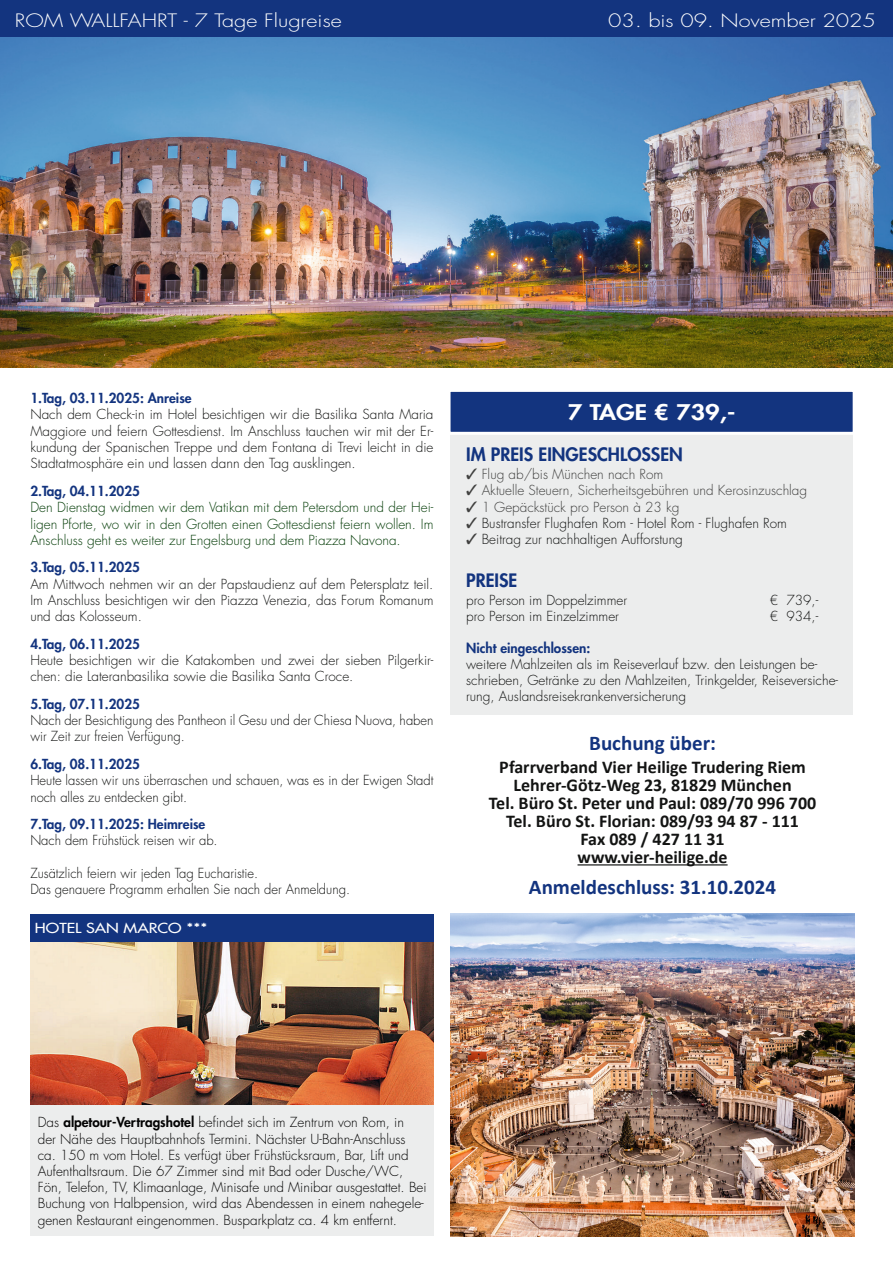
<style>
.page{position:relative;width:893px;height:1263px;background:#fff}
.page>*{position:absolute;margin:0;border:0;box-sizing:border-box;transform-origin:0 0}
.t1{font:700 21px "Calibri";color:#13347f}
.t2{font:800 21px "Futura Std";color:#fff;scale:1.2 1}
.t3{font:700 18px/18px "Calibri";color:#131413;text-align:center}
.t4{font:300 18px "Futura Std";color:#fff;scale:1.2 1}
.t5{font:800 18px "Futura Std";color:#13347f}
.t6{font:300 13.5px/16.5px "Futura Std";color:#131413;text-align:justify}
.t7{font:300 13.5px/16.2px "Futura Std";color:#030303}
.t8{font:300 13.5px/16.5px "Futura Std";color:#131413;scale:.96 1}
.t9{font:300 13.5px/16.5px "Futura Std";color:#043c07;text-align:justify}
.t10{font:800 13.5px "Futura Std";color:#13347f}
.t11{font:300 13.5px "Futura Std";color:#40403f}
.t12{font:500 13.5px "Futura Std";color:#fff;scale:1.2 1}
.s1{color:#40403f}
.s2{font-weight:800}
</style>
<div class="page">
<img style="left:0;top:37px;width:893px;height:331px">
<div style="left:0;top:0;width:893px;height:37px;background:#13347f"></div>
<div style="left:451px;top:433px;width:402px;height:281px;background:#eceded"></div>
<div style="left:448px;top:389px;width:408px;height:46px;background:#13347f;border:3px solid #fff"></div>
<div style="left:30px;top:1105px;width:403px;height:131px;background:#eceded"></div>
<div style="left:30px;top:914px;width:403px;height:30px;background:#13347f"></div>
<hr style="left:577px;top:864px;width:151px;height:1px;background:#131413">
<img style="left:30px;top:942px;width:403px;height:163px">
<img style="left:451px;top:914px;width:404px;height:322px">
<h2 class="t4" style="left:15px;top:10px;width:274px">ROM WALLFAHRT - 7 Tage Flugreise</h2>
<h2 class="t4" style="left:608px;top:10px;width:225px">03. bis 09. November 2025</h2>
<p class="t10" style="left:30px;top:389px;width:163px">1.Tag, 03.11.2025: Anreise</p>
<p class="t6" style="left:30px;top:406px;width:405px">Nach dem Check-in im Hotel besichtigen wir die Basilika Santa Maria Maggiore und feiern Gottesdienst. Im Anschluss tauchen wir mit der Er&shy;kundung der Spanischen Treppe und dem Fontana di Trevi leicht in die Stadtatmosphäre ein und lassen dann den Tag ausklingen.</p>
<p class="t10" style="left:30px;top:482px;width:111px">2.Tag, 04.11.2025</p>
<p class="t9" style="left:30px;top:499px;width:405px">Den Dienstag widmen wir dem Vatikan mit dem Petersdom und der Hei&shy;ligen Pforte, wo wir in den Grotten einen Gottesdienst feiern wollen. Im Anschluss geht es weiter zur Engelsburg und dem Piazza Navona.</p>
<p class="t10" style="left:30px;top:559px;width:111px">3.Tag, 05.11.2025</p>
<p class="t6" style="left:30px;top:576px;width:405px">Am Mittwoch nehmen wir an der Papstaudienz auf dem Petersplatz teil.<br>Im Anschluss besichtigen wir den Piazza Venezia, das Forum Romanum und das Kolosseum.</p>
<p class="t10" style="left:30px;top:635px;width:111px">4.Tag, 06.11.2025</p>
<p class="t6" style="left:30px;top:652px;width:405px">Heute besichtigen wir die Katakomben und zwei der sieben Pilgerkir&shy;chen: die Lateranbasilika sowie die Basilika Santa Croce.</p>
<p class="t10" style="left:30px;top:695px;width:111px">5.Tag, 07.11.2025</p>
<p class="t8" style="left:30px;top:712px;width:421px">Nach der Besichtigung des Pantheon il Gesu und der Chiesa Nuova, haben wir Zeit zur freien Verfügung.</p>
<p class="t10" style="left:30px;top:755px;width:111px">6.Tag, 08.11.2025</p>
<p class="t8" style="left:30px;top:772px;width:421px">Heute lassen wir uns überraschen und schauen, was es in der Ewigen Stadt noch alles zu entdecken gibt.</p>
<p class="t10" style="left:30px;top:815px;width:177px">7.Tag, 09.11.2025: Heimreise</p>
<p class="t8" style="left:30px;top:832px;width:197px">Nach dem Frühstück reisen wir ab.</p>
<p class="t8" style="left:30px;top:865px;width:335px">Zusätzlich feiern wir jeden Tag Eucharistie.<br>Das genauere Programm erhalten Sie nach der Anmeldung.</p>
<p class="t12" style="left:35px;top:920px;width:145px">HOTEL SAN MARCO ***</p>
<h1 class="t2" style="left:568px;top:399px;width:141px">7 TAGE € 739,-</h1>
<h2 class="t5" style="left:466px;top:443px;width:218px">IM PREIS EINGESCHLOSSEN</h2>
<p class="t11" style="left:466px;top:466px;width:199px">✓ Flug ab/bis München nach Rom</p>
<p class="t11" style="left:466px;top:482px;width:342px">✓ Aktuelle Steuern, Sicherheitsgebühren und Kerosinzuschlag</p>
<p class="t11" style="left:466px;top:499px;width:215px">✓ 1 Gepäckstück pro Person à 23 kg</p>
<p class="t6" style="left:466px;top:515px;width:322px"><span class="s1">✓</span> Bustransfer Flughafen Rom - Hotel Rom - Flughafen Rom</p>
<p class="t6" style="left:466px;top:531px;width:218px"><span class="s1">✓</span> Beitrag zur nachhaltigen Aufforstung</p>
<h2 class="t5" style="left:466px;top:569px;width:53px">PREISE</h2>
<p class="t6" style="left:466px;top:592px;width:163px">pro Person im Doppelzimmer</p>
<p class="t6" style="left:770px;top:592px;width:50px">€ 739,-</p>
<p class="t6" style="left:466px;top:609px;width:154px">pro Person im Einzelzimmer</p>
<p class="t6" style="left:770px;top:609px;width:50px">€ 934,-</p>
<p class="t10" style="left:466px;top:639px;width:126px">Nicht eingeschlossen:</p>
<p class="t6" style="left:466px;top:656px;width:373px;text-align:left">weitere Mahlzeiten als im Reiseverlauf bzw. den Leistungen be&shy;schrieben, Getränke zu den Mahlzeiten, Trinkgelder, Reiseversiche&shy;rung, Auslandsreisekrankenversicherung</p>
<h1 class="t1" style="left:589px;top:728px;width:128px">Buchung über:</h1>
<h2 class="t3" style="left:489px;top:758px;width:329px">Pfarrverband Vier Heilige Trudering Riem Lehrer-Götz-Weg 23, 81829 München<br>Tel. Büro St. Peter und Paul: 089/70 996 700<br>Tel. Büro St. Florian: 089/93 94 87 - 111<br>Fax 089 / 427 11 31<br>www.vier-heilige.de</h2>
<h1 class="t1" style="left:529px;top:872px;width:249px">Anmeldeschluss: 31.10.2024</h1>
<p class="t7" style="left:38px;top:1115px;width:390px">Das <span class="s2">alpetour-Vertragshotel</span> befindet sich im Zentrum von Rom, in<br>der Nähe des Hauptbahnhofs Termini. Nächster U-Bahn-Anschluss ca. 150 m vom Hotel. Es verfügt über Frühstücksraum, Bar, Lift und Aufenthaltsraum. Die 67 Zimmer sind mit Bad oder Dusche/WC, Fön, Telefon, TV, Klimaanlage, Minisafe und Minibar ausgestattet. Bei Buchung von Halbpension, wird das Abendessen in einem nahegele&shy;genen Restaurant eingenommen. Busparkplatz ca. 4 km entfernt.</p>
</div>
